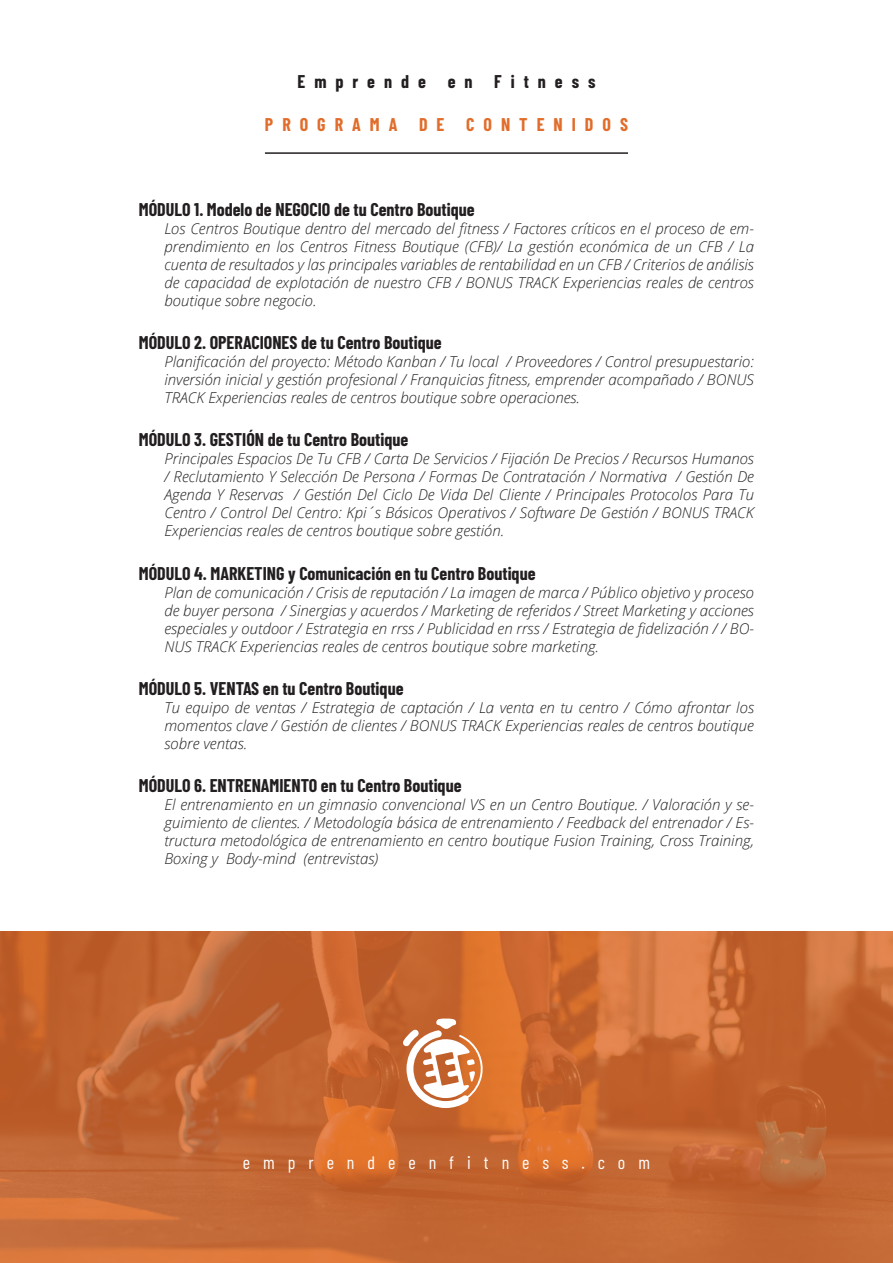
<style>
.page{position:relative;width:893px;height:1263px;background:#fff}
.page>*{position:absolute;margin:0;border:0;box-sizing:border-box;transform-origin:0 0}
.t1{font:700 18px "Barlow Condensed";color:#231f20}
.t2{font:18px "Barlow Condensed";letter-spacing:.72em;color:#fff}
.t3{font:700 18px "Barlow Condensed";letter-spacing:.5em;color:#e16d2c}
.t4{font:700 18px "Barlow Condensed";letter-spacing:.5em;color:#231f20}
.t5{font:italic 300 15px/18px "Open Sans";color:#231f20;text-align:justify}
</style>
<div class="page">
<svg style="left:0;top:931px;width:893px;height:332px;background:#c56732"></svg>
<svg style="left:402px;top:1018px;width:82px;height:90px"></svg>
<hr style="left:265px;top:152px;width:363px;height:2px;background:#231f20">
<p class="t4" style="left:297px;top:69px;width:299px">Emprende en Fitness</p>
<p class="t3" style="left:265px;top:112px;width:365px">PROGRAMA DE CONTENIDOS</p>
<p class="t1" style="left:139px;top:197px;width:337px">MÓDULO 1. Modelo de NEGOCIO de tu Centro Boutique</p>
<p class="t5" style="left:164px;top:219px;width:591px">Los Centros Boutique dentro del mercado del fitness / Factores críticos en el proceso de em&shy;prendimiento en los Centros Fitness Boutique (CFB)/ La gestión económica de un CFB / La cuenta de resultados y las principales variables de rentabilidad en un CFB / Criterios de análisis de capacidad de explotación de nuestro CFB / BONUS TRACK Experiencias reales de centros boutique sobre negocio.</p>
<p class="t1" style="left:139px;top:330px;width:304px">MÓDULO 2. OPERACIONES de tu Centro Boutique</p>
<p class="t5" style="left:164px;top:352px;width:591px">Planificación del proyecto: Método Kanban / Tu local / Proveedores / Control presupuestario: inversión inicial y gestión profesional / Franquicias fitness, emprender acompañado / BONUS TRACK Experiencias reales de centros boutique sobre operaciones.</p>
<p class="t1" style="left:139px;top:427px;width:271px">MÓDULO 3. GESTIÓN de tu Centro Boutique</p>
<p class="t5" style="left:164px;top:449px;width:591px">Principales Espacios De Tu CFB / Carta De Servicios / Fijación De Precios / Recursos Humanos / Reclutamiento Y Selección De Persona / Formas De Contratación / Normativa / Gestión De Agenda Y Reservas / Gestión Del Ciclo De Vida Del Cliente / Principales Protocolos Para Tu Centro / Control Del Centro: Kpi´s Básicos Operativos / Software De Gestión / BONUS TRACK Experiencias reales de centros boutique sobre gestión.</p>
<p class="t1" style="left:139px;top:560px;width:398px">MÓDULO 4. MARKETING y Comunicación en tu Centro Boutique</p>
<p class="t5" style="left:164px;top:583px;width:591px">Plan de comunicación / Crisis de reputación / La imagen de marca / Público objetivo y proceso de buyer persona / Sinergias y acuerdos / Marketing de referidos / Street Marketing y acciones especiales y outdoor / Estrategia en rrss / Publicidad en rrss / Estrategia de fidelización / / BO-NUS TRACK Experiencias reales de centros boutique sobre marketing.</p>
<p class="t1" style="left:139px;top:675px;width:266px">MÓDULO 5. VENTAS en tu Centro Boutique</p>
<p class="t5" style="left:164px;top:698px;width:591px">Tu equipo de ventas / Estrategia de captación / La venta en tu centro / Cómo afrontar los momentos clave / Gestión de clientes / BONUS TRACK Experiencias reales de centros boutique sobre ventas.</p>
<p class="t1" style="left:139px;top:773px;width:324px">MÓDULO 6. ENTRENAMIENTO en tu Centro Boutique</p>
<p class="t5" style="left:164px;top:795px;width:591px">El entrenamiento en un gimnasio convencional VS en un Centro Boutique. / Valoración y se&shy;guimiento de clientes. / Metodología básica de entrenamiento / Feedback del entrenador / Es&shy;tructura metodológica de entrenamiento en centro boutique Fusion Training, Cross Training, Boxing y Body-mind (entrevistas)</p>
<p class="t2" style="left:243px;top:1149px;width:409px">emprendeenfitness.com</p>
</div>
